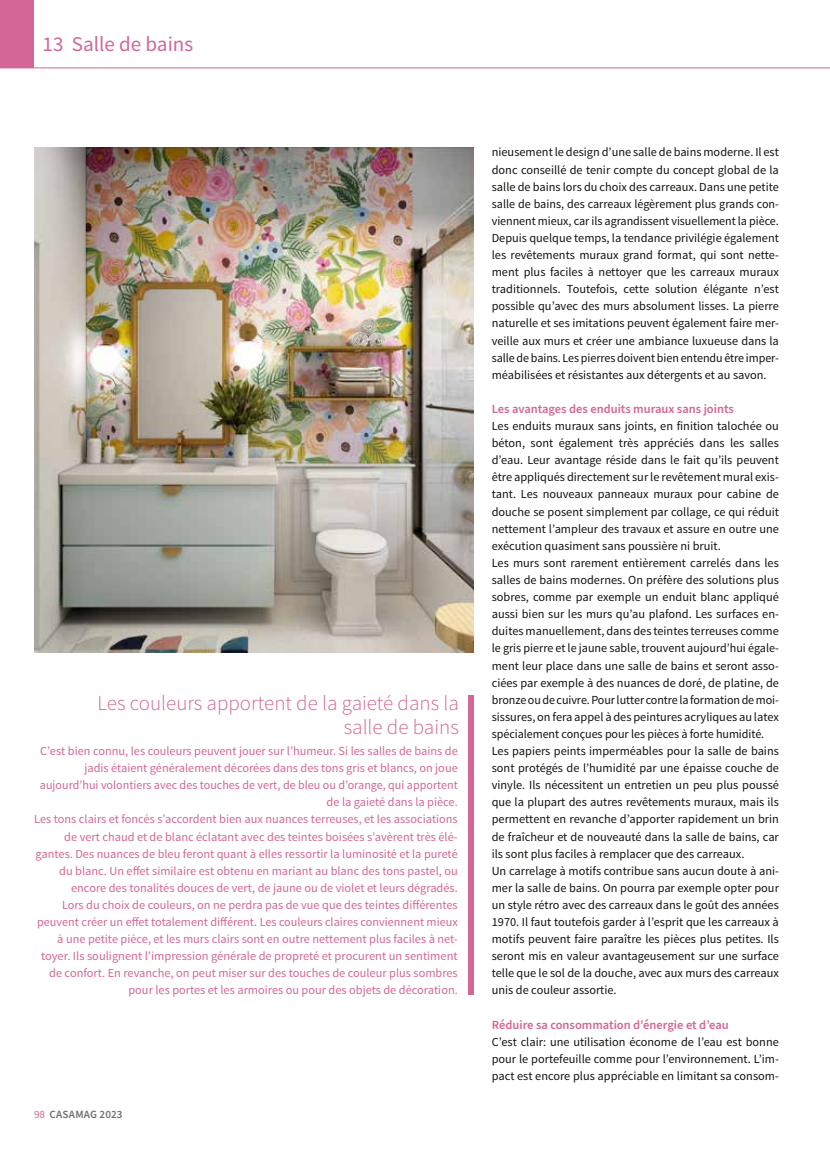
<style>
.page{position:relative;width:830px;height:1161px;background:#fff}
.page>*{position:absolute;margin:0;border:0;box-sizing:border-box;transform-origin:0 0}
.t1{font:300 21px/24px "Source Sans Pro";color:#d36696;text-align:right}
.t2{font:21px "Source Sans Pro";color:#d36696}
.t3{font:600 12.45px "Source Sans Pro";color:#d36696}
.t4{font:12.3px/17.1px "Source Sans Pro";color:#12120d;text-align:justify}
.t5{font:12.3px/17.1px "Source Sans Pro";color:#d36696;text-align:right}
.t6{font:600 11.1px "Source Sans Pro";letter-spacing:.02em;color:#6f7070}
.s1{font-weight:400;color:#d36696}
</style>
<div class="page">
<div style="left:0;top:0;width:34px;height:68px;background:#d36696"></div>
<hr style="left:0;top:68px;width:829px;height:1px;background:#d36696">
<div style="left:468px;top:695px;width:5px;height:299px;background:#d36696"></div>
<img style="left:34px;top:148px;width:439px;height:504px">
<h1 class="t2" style="left:43px;top:31px;width:152px">13 Salle de bains</h1>
<h1 class="t1" style="left:97px;top:691px;width:363px">Les couleurs apportent de la gaieté dans la salle de bains</h1>
<p class="t5" style="left:34px;top:742px;width:425px">C’est bien connu, les couleurs peuvent jouer sur l’humeur. Si les salles de bains de jadis étaient généralement décorées dans des tons gris et blancs, on joue aujourd’hui volontiers avec des touches de vert, de bleu ou d’orange, qui apportent de la gaieté dans la pièce.<br>Les tons clairs et foncés s’accordent bien aux nuances terreuses, et les associations de vert chaud et de blanc éclatant avec des teintes boisées s’avèrent très élé&shy;gantes. Des nuances de bleu feront quant à elles ressortir la luminosité et la pureté du blanc. Un effet similaire est obtenu en mariant au blanc des tons pastel, ou encore des tonalités douces de vert, de jaune ou de violet et leurs dégradés.<br>Lors du choix de couleurs, on ne perdra pas de vue que des teintes différentes peuvent créer un effet totalement différent. Les couleurs claires conviennent mieux à une petite pièce, et les murs clairs sont en outre nettement plus faciles à net&shy;toyer. Ils soulignent l’impression générale de propreté et procurent un sentiment de confort. En revanche, on peut miser sur des touches de couleur plus sombres pour les portes et les armoires ou pour des objets de décoration.</p>
<p class="t6" style="left:34px;top:1107px;width:90px"><span class="s1">98</span> CASAMAG 2023</p>
<p class="t4" style="left:491px;top:144px;width:288px">nieusement le design d’une salle de bains moderne. Il est donc conseillé de tenir compte du concept global de la salle de bains lors du choix des carreaux. Dans une petite salle de bains, des carreaux légèrement plus grands con&shy;viennent mieux, car ils agrandissent visuellement la pièce.<br>Depuis quelque temps, la tendance privilégie également les revêtements muraux grand format, qui sont nette&shy;ment plus faciles à nettoyer que les carreaux muraux traditionnels. Toutefois, cette solution élégante n’est possible qu’avec des murs absolument lisses. La pierre naturelle et ses imitations peuvent également faire mer&shy;veille aux murs et créer une ambiance luxueuse dans la salle de bains. Les pierres doivent bien entendu être imper&shy;méabilisées et résistantes aux détergents et au savon.</p>
<p class="t3" style="left:491px;top:400px;width:243px">Les avantages des enduits muraux sans joints</p>
<p class="t4" style="left:491px;top:418px;width:288px;text-align:left">Les enduits muraux sans joints, en finition talochée ou béton, sont également très appréciés dans les salles d’eau. Leur avantage réside dans le fait qu’ils peuvent être appliqués directement sur le revêtement mural exis&shy;tant. Les nouveaux panneaux muraux pour cabine de douche se posent simplement par collage, ce qui réduit nettement l’ampleur des travaux et assure en outre une exécution quasiment sans poussière ni bruit.<br>Les murs sont rarement entièrement carrelés dans les salles de bains modernes. On préfère des solutions plus sobres, comme par exemple un enduit blanc appliqué aussi bien sur les murs qu’au plafond. Les surfaces en&shy;duites manuellement, dans des teintes terreuses comme le gris pierre et le jaune sable, trouvent aujourd’hui égale&shy;ment leur place dans une salle de bains et seront asso&shy;ciées par exemple à des nuances de doré, de platine, de bronze ou de cuivre. Pour lutter contre la formation de moi&shy;sissures, on fera appel à des peintures acryliques au latex spécialement conçues pour les pièces à forte humidité.<br>Les papiers peints imperméables pour la salle de bains sont protégés de l’humidité par une épaisse couche de vinyle. Ils nécessitent un entretien un peu plus poussé que la plupart des autres revêtements muraux, mais ils permettent en revanche d’apporter rapidement un brin de fraîcheur et de nouveauté dans la salle de bains, car ils sont plus faciles à remplacer que des carreaux.<br>Un carrelage à motifs contribue sans aucun doute à ani&shy;mer la salle de bains. On pourra par exemple opter pour un style rétro avec des carreaux dans le goût des années 1970. Il faut toutefois garder à l’esprit que les carreaux à motifs peuvent faire paraître les pièces plus petites. Ils seront mis en valeur avantageusement sur une surface telle que le sol de la douche, avec aux murs des carreaux unis de couleur assortie.</p>
<p class="t3" style="left:491px;top:1016px;width:238px">Réduire sa consommation d’énergie et d’eau</p>
<p class="t4" style="left:491px;top:1033px;width:288px">C’est clair: une utilisation économe de l’eau est bonne pour le portefeuille comme pour l’environnement. L’im&shy;pact est encore plus appréciable en limitant sa consom-</p>
</div>
